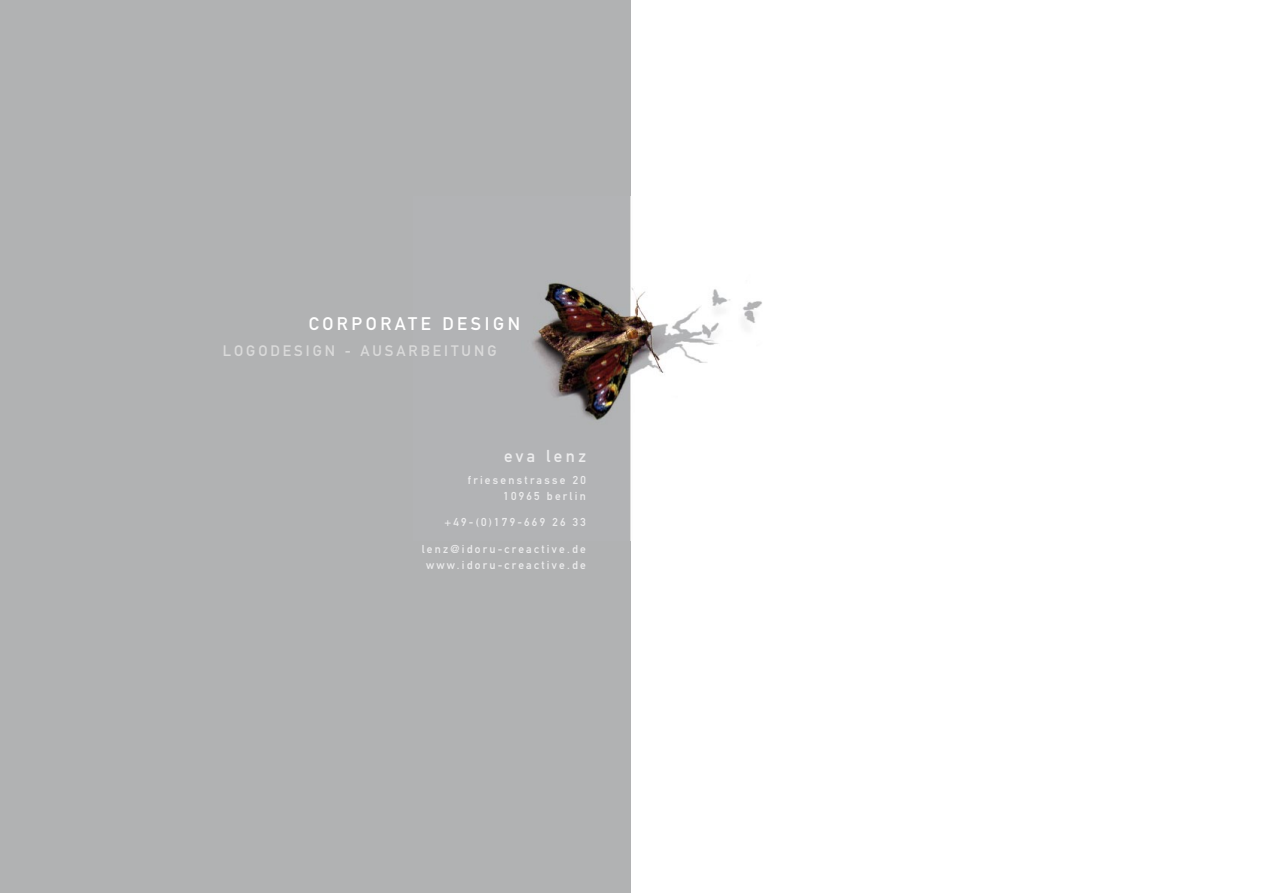
<style>
.page{position:relative;width:1263px;height:893px;background:#fff}
.page>*{position:absolute;margin:0;border:0;box-sizing:border-box;transform-origin:0 0}
.t1{font:18px "DIN Mittelschrift";letter-spacing:.2em;color:#fff}
.t2{font:16.95px "DIN Mittelschrift";letter-spacing:.2em;color:#ececed}
.t3{font:15px "DIN Mittelschrift";letter-spacing:.2em;color:#dadada}
.t4{font:11.4px/16px "DIN Mittelschrift";letter-spacing:.2em;color:#ececed;text-align:right}
</style>
<div class="page">
<div style="left:0;top:0;width:631px;height:893px;background:#b1b2b3"></div>
<img style="left:532px;top:197px;width:230px;height:344px">
<h1 class="t1" style="left:309px;top:313px;width:213px">corporat e design</h1>
<h3 class="t3" style="left:223px;top:342px;width:275px">logodesign - ausarbeit ung</h3>
<h2 class="t2" style="left:504px;top:446px;width:83px">eva lenz</h2>
<p class="t4" style="left:468px;top:472px;width:119px">friesenstrasse 20<br>10965 berlin</p>
<p class="t4" style="left:444px;top:514px;width:143px">+49-(0)179-669 26 33</p>
<p class="t4" style="left:422px;top:541px;width:166px;text-align:center">lenz@idoru-creactive.de www.idoru-creactive.de</p>
</div>
